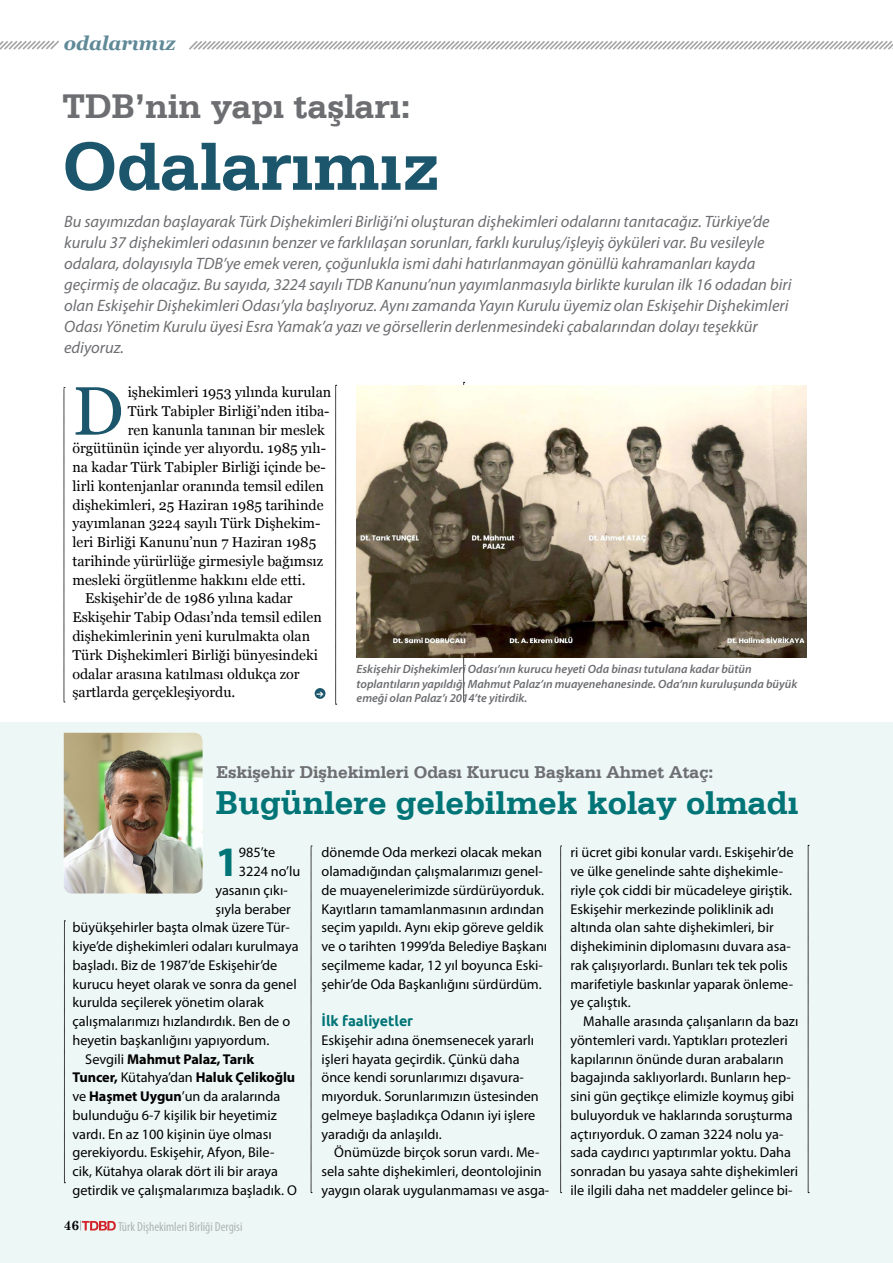
<style>
.page{position:relative;width:893px;height:1263px;background:#fff}
.page>*{position:absolute;margin:0;border:0;box-sizing:border-box;transform-origin:0 0}
.t1{font:700 72px "Serifa BT";color:#1c566c}
.t2{font:68.4px "Georgia";color:#1c566c}
.t3{font:700 42px "Myriad Pro";color:#007476}
.t4{font:700 36px "Serifa BT";color:#6d6e71}
.t5{font:700 34.8px "Serifa BT";color:#007476}
.t6{font:italic 700 19.5px "Georgia";letter-spacing:-.005em;color:#608998}
.t7{font:700 18px "Serifa BT";color:#6d6e71}
.t8{font:italic 16.5px/21px "Myriad Pro";color:#6d6e71}
.t9{font:14.25px/18.8px "Myriad Pro";color:#000}
.t10{font:14.25px "Georgia";color:#000}
.t11{font:700 14.25px "Myriad Pro";letter-spacing:-.005em;color:#000}
.t12{font:700 14.25px "Ubuntu";color:#007476}
.t13{font:700 13.5px "Century Schoolbook";color:#000}
.t14{font:condensed 13.05px "Myriad Pro";color:#b1b4b6}
.t15{font:italic 600 12px/14.4px "Myriad Pro";color:#6d6e71}
.s1{font-weight:400}
.s2{font-weight:700}
</style>
<div class="page">
<div style="left:0;top:723px;width:893px;height:540px;background:#edf7f5"></div>
<svg style="left:64px;top:387px;width:1px;height:316px"></svg>
<svg style="left:463px;top:382px;width:2px;height:321px"></svg>
<svg style="left:189px;top:41px;width:704px;height:9px"></svg>
<svg style="left:0;top:40px;width:59px;height:10px"></svg>
<svg style="left:80px;top:1220px;width:36px;height:10px"></svg>
<svg style="left:335px;top:385px;width:2px;height:320px"></svg>
<div style="left:315px;top:688px;width:10px;height:11px;background:#1c566c;border-radius:50%"></div>
<img style="left:357px;top:385px;width:450px;height:272px">
<svg style="left:311px;top:846px;width:1px;height:347px"></svg>
<svg style="left:64px;top:921px;width:1px;height:262px"></svg>
<svg style="left:560px;top:846px;width:2px;height:347px"></svg>
<svg style="left:808px;top:845px;width:1px;height:348px"></svg>
<img style="left:64px;top:733px;width:139px;height:160px">
<h3 class="t6" style="left:64px;top:29px;width:113px">odalarımız</h3>
<h3 class="t4" style="left:63px;top:84px;width:349px">TDB’nin yapı taşları:</h3>
<h1 class="t1" style="left:63px;top:121px;width:380px">Odalarımız</h1>
<p class="t8" style="left:64px;top:211px;width:729px">Bu sayımızdan başlayarak Türk Dişhekimleri Birliği’ni oluşturan dişhekimleri odalarını tanıtacağız. Türkiye’de kurulu 37 dişhekimleri odasının benzer ve farklılaşan sorunları, farklı kuruluş/işleyiş öyküleri var. Bu vesileyle odalara, dolayısıyla TDB’ye emek veren, çoğunlukla ismi dahi hatırlanmayan gönüllü kahramanları kayda geçirmiş de olacağız. Bu sayıda, 3224 sayılı TDB Kanunu’nun yayımlanmasıyla birlikte kurulan ilk 16 odadan biri olan Eskişehir Dişhekimleri Odası’yla başlıyoruz. Aynı zamanda Yayın Kurulu üyemiz olan Eskişehir Dişhekimleri Odası Yönetim Kurulu üyesi Esra Yamak’a yazı ve görsellerin derlenmesindeki çabalarından dolayı teşekkür ediyoruz.</p>
<h2 class="t2" style="left:72px;top:361px;width:53px">D</h2>
<p class="t10" style="left:128px;top:382px;width:205px">işhekimleri 1953 yılında kurulan</p>
<p class="t10" style="left:128px;top:401px;width:203px">Türk Tabipler Birliği’nden itiba-</p>
<p class="t10" style="left:128px;top:419px;width:198px">ren kanunla tanınan bir meslek</p>
<p class="t10" style="left:72px;top:438px;width:255px">örgütünün içinde yer alıyordu. 1985 yılı-</p>
<p class="t10" style="left:72px;top:457px;width:255px">na kadar Türk Tabipler Birliği içinde be-</p>
<p class="t10" style="left:72px;top:476px;width:253px">lirli kontenjanlar oranında temsil edilen</p>
<p class="t10" style="left:72px;top:494px;width:253px">dişhekimleri, 25 Haziran 1985 tarihinde</p>
<p class="t10" style="left:72px;top:513px;width:249px">yayımlanan 3224 sayılı Türk Dişhekim-</p>
<p class="t10" style="left:72px;top:532px;width:245px">leri Birliği Kanunu’nun 7 Haziran 1985</p>
<p class="t10" style="left:72px;top:551px;width:252px">tarihinde yürürlüğe girmesiyle bağımsız</p>
<p class="t10" style="left:72px;top:569px;width:235px">mesleki örgütlenme hakkını elde etti.</p>
<p class="t10" style="left:85px;top:588px;width:209px">Eskişehir’de de 1986 yılına kadar</p>
<p class="t10" style="left:72px;top:607px;width:251px">Eskişehir Tabip Odası’nda temsil edilen</p>
<p class="t10" style="left:72px;top:626px;width:239px">dişhekimlerinin yeni kurulmakta olan</p>
<p class="t10" style="left:72px;top:644px;width:247px">Türk Dişhekimleri Birliği bünyesindeki</p>
<p class="t10" style="left:72px;top:663px;width:229px">odalar arasına katılması oldukça zor</p>
<p class="t10" style="left:72px;top:682px;width:165px">şartlarda gerçekleşiyordu.</p>
<p class="t15" style="left:357px;top:662px;width:442px">Eskişehir Dişhekimleri Odası’nın kurucu heyeti Oda binası tutulana kadar bütün toplantıların yapıldığı Mahmut Palaz’ın muayenehanesinde. Oda’nın kuruluşunda büyük emeği olan Palaz’ı 2014’te yitirdik.</p>
<p class="t7" style="left:216px;top:761px;width:498px">Eskişehir Dişhekimleri Odası Kurucu Başkanı Ahmet Ataç:</p>
<h3 class="t5" style="left:216px;top:781px;width:584px">Bugünlere gelebilmek kolay olmadı</h3>
<h3 class="t3" style="left:215px;top:834px;width:25px">1</h3>
<p class="t9" style="left:239px;top:843px;width:38px">985’te</p>
<p class="t9" style="left:239px;top:862px;width:63px">3224 no’lu</p>
<p class="t9" style="left:215px;top:880px;width:74px">yasanın çıkı-</p>
<p class="t9" style="left:215px;top:899px;width:77px">şıyla beraber</p>
<p class="t9" style="left:72px;top:918px;width:219px">büyükşehirler başta olmak üzere Tür-</p>
<p class="t9" style="left:72px;top:937px;width:228px">kiye’de dişhekimleri odaları kurulmaya</p>
<p class="t9" style="left:72px;top:955px;width:206px">başladı. Biz de 1987’de Eskişehir’de</p>
<p class="t9" style="left:72px;top:974px;width:226px">kurucu heyet olarak ve sonra da genel</p>
<p class="t9" style="left:72px;top:993px;width:193px">kurulda seçilerek yönetim olarak</p>
<p class="t9" style="left:72px;top:1012px;width:219px">çalışmalarımızı hızlandırdık. Ben de o</p>
<p class="t9" style="left:72px;top:1030px;width:198px">heyetin başkanlığını yapıyordum.</p>
<p class="t11" style="left:85px;top:1049px;width:170px"><span class="s1">Sevgili</span> Mahmut Palaz, Tarık</p>
<p class="t11" style="left:72px;top:1068px;width:224px">Tuncer, <span class="s1">Kütahya’dan</span> Haluk Çelikoğlu</p>
<p class="t9" style="left:72px;top:1087px;width:209px">ve <span class="s2">Haşmet Uygun</span>’un da aralarında</p>
<p class="t9" style="left:72px;top:1105px;width:206px">bulunduğu 6-7 kişilik bir heyetimiz</p>
<p class="t9" style="left:72px;top:1124px;width:201px">vardı. En az 100 kişinin üye olması</p>
<p class="t9" style="left:72px;top:1143px;width:203px">gerekiyordu. Eskişehir, Afyon, Bile-</p>
<p class="t9" style="left:72px;top:1162px;width:207px">cik, Kütahya olarak dört ili bir araya</p>
<p class="t9" style="left:72px;top:1180px;width:226px">getirdik ve çalışmalarımıza başladık. O</p>
<p class="t13" style="left:64px;top:1217px;width:17px">46</p>
<p class="t14" style="left:118px;top:1218px;width:126px">Türk Dişhekimleri Birliği Dergisi</p>
<p class="t9" style="left:321px;top:843px;width:227px">dönemde Oda merkezi olacak mekan olamadığından çalışmalarımızı genel&shy;de muayenelerimizde sürdürüyorduk.<br>Kayıtların tamamlanmasının ardından seçim yapıldı. Aynı ekip göreve geldik ve o tarihten 1999’da Belediye Başkanı seçilmeme kadar, 12 yıl boyunca Eski&shy;şehir’de Oda Başkanlığını sürdürdüm.</p>
<p class="t12" style="left:321px;top:1012px;width:93px">İlk faaliyetler</p>
<p class="t9" style="left:321px;top:1030px;width:219px">Eskişehir adına önemsenecek yararlı işleri hayata geçirdik. Çünkü daha önce kendi sorunlarımızı dışavura&shy;mıyorduk. Sorunlarımızın üstesinden gelmeye başladıkça Odanın iyi işlere yaradığı da anlaşıldı.</p>
<p class="t9" style="left:321px;top:1143px;width:229px;text-align:center">Önümüzde birçok sorun vardı. Me&shy;sela sahte dişhekimleri, deontolojinin yaygın olarak uygulanmaması ve asga-</p>
<p class="t9" style="left:571px;top:843px;width:225px">ri ücret gibi konular vardı. Eskişehir’de ve ülke genelinde sahte dişhekimle&shy;riyle çok ciddi bir mücadeleye giriştik.<br>Eskişehir merkezinde poliklinik adı altında olan sahte dişhekimleri, bir dişhekiminin diplomasını duvara asa&shy;rak çalışıyorlardı. Bunları tek tek polis marifetiyle baskınlar yaparak önleme&shy;ye çalıştık.</p>
<p class="t9" style="left:571px;top:1012px;width:229px;text-indent:13px">Mahalle arasında çalışanların da bazı yöntemleri vardı. Yaptıkları protezleri kapılarının önünde duran arabaların bagajında saklıyorlardı. Bunların hep&shy;sini gün geçtikçe elimizle koymuş gibi buluyorduk ve haklarında soruşturma açtırıyorduk. O zaman 3224 nolu ya&shy;sada caydırıcı yaptırımlar yoktu. Daha sonradan bu yasaya sahte dişhekimleri ile ilgili daha net maddeler gelince bi-</p>
</div>
